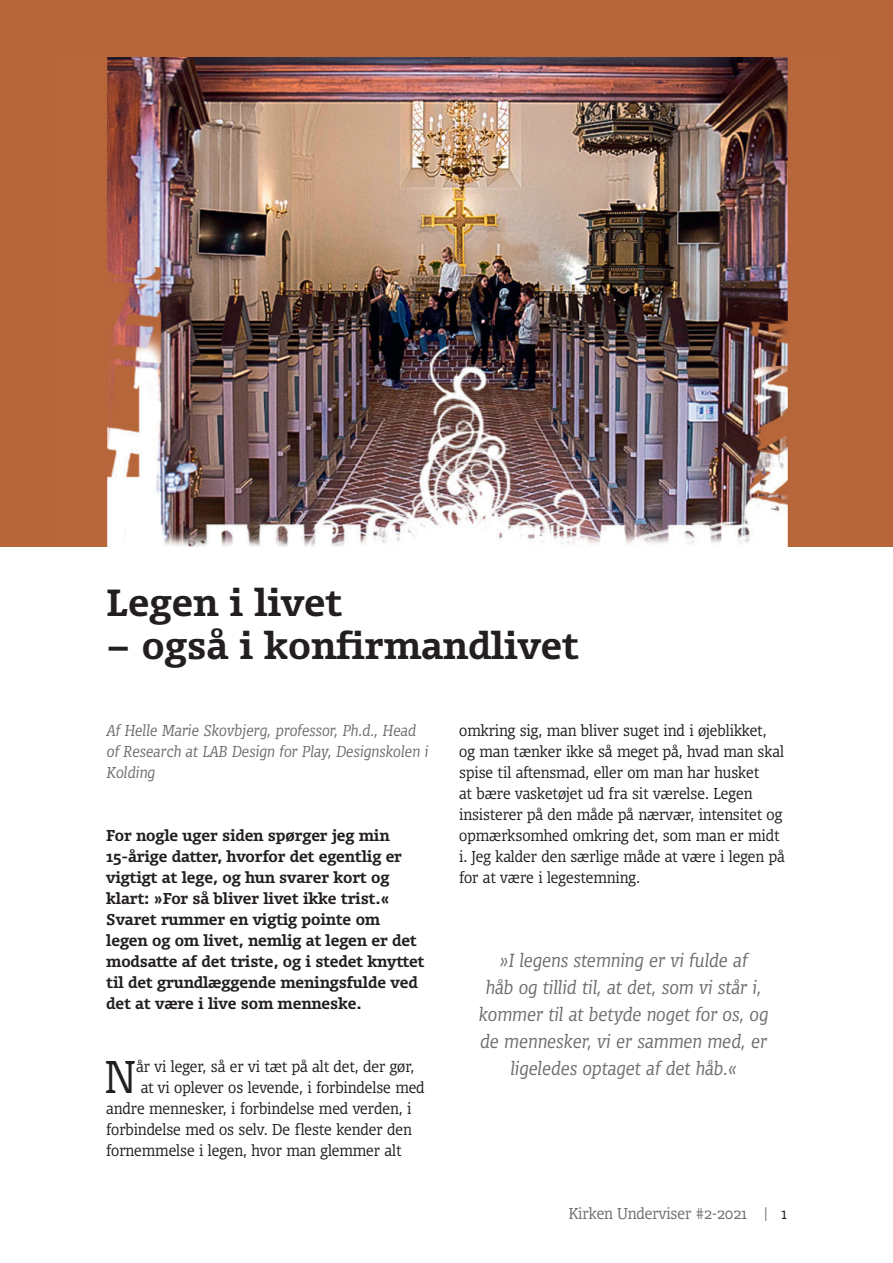
<style>
.page{position:relative;width:893px;height:1263px;background:#fff}
.page>*{position:absolute;margin:0;border:0;box-sizing:border-box;transform-origin:0 0}
.t1{font:300 43.65px "Olsen OT";color:#231f20;scale:.95 1}
.t2{font:700 36px "Olsen OT";color:#231f20}
.t3{font:italic 300 18px/27px "Olsen OT";color:#6c6d70;text-align:center;scale:.95 1}
.t4{font:300 15px/21px "Olsen OT";color:#231f20;scale:.95 1}
.t5{font:700 15px/21px "Olsen OT";letter-spacing:-.01em;color:#231f20}
.t6{font:italic 300 15px/21px "Olsen OT";color:#6c6d70;scale:.95 1}
.t7{font:300 15px "Olsen OT";color:#6c6d70;scale:.95 1}
.s1{color:#231f20}
</style>
<div class="page">
<div style="left:0;top:0;width:893px;height:547px;background:#b7663b"></div>
<img style="left:107px;top:57px;width:681px;height:490px">
<h2 class="t2" style="left:106px;top:579px;width:238px">Legen i livet</h2>
<h2 class="t2" style="left:106px;top:622px;width:474px">– også i konfirmandlivet</h2>
<p class="t6" style="left:106px;top:719px;width:340px">Af Helle Marie Skovbjerg, professor, Ph.d., Head of Research at LAB Design for Play, Designskolen i<br>Kolding</p>
<p class="t5" style="left:106px;top:824px;width:320px">For nogle uger siden spørger jeg min 15-årige datter, hvorfor det egentlig er vigtigt at lege, og hun svarer kort og klart: »For så bliver livet ikke trist.« Svaret rummer en vigtig pointe om legen og om livet, nemlig at legen er det modsatte af det triste, og i stedet knyttet til det grundlæggende meningsfulde ved det at være i live som menneske.</p>
<h1 class="t1" style="left:105px;top:1049px;width:35px">N</h1>
<p class="t4" style="left:136px;top:1056px;width:294px">år vi leger, så er vi tæt på alt det, der gør,</p>
<p class="t4" style="left:141px;top:1077px;width:300px">at vi oplever os levende, i forbindelse med</p>
<p class="t4" style="left:106px;top:1098px;width:323px">andre mennesker, i forbindelse med verden, i</p>
<p class="t4" style="left:106px;top:1119px;width:323px">forbindelse med os selv. De fleste kender den</p>
<p class="t4" style="left:106px;top:1140px;width:312px">fornemmelse i legen, hvor man glemmer alt</p>
<p class="t4" style="left:459px;top:720px;width:344px">omkring sig, man bliver suget ind i øjeblikket, og man tænker ikke så meget på, hvad man skal spise til aftensmad, eller om man har husket<br>at bære vasketøjet ud fra sit værelse. Legen insisterer på den måde på nærvær, intensitet og opmærksomhed omkring det, som man er midt i. Jeg kalder den særlige måde at være i legen på for at være i legestemning.</p>
<p class="t3" style="left:478px;top:946px;width:306px">»I legens stemning er vi fulde af<br>håb og tillid til, at det, som vi står i, kommer til at betyde noget for os, og de mennesker, vi er sammen med, er ligeledes optaget af det håb.«</p>
<p class="t7" style="left:569px;top:1204px;width:231px">Kirken Underviser #2-2021 | <span class="s1">1</span></p>
</div>
